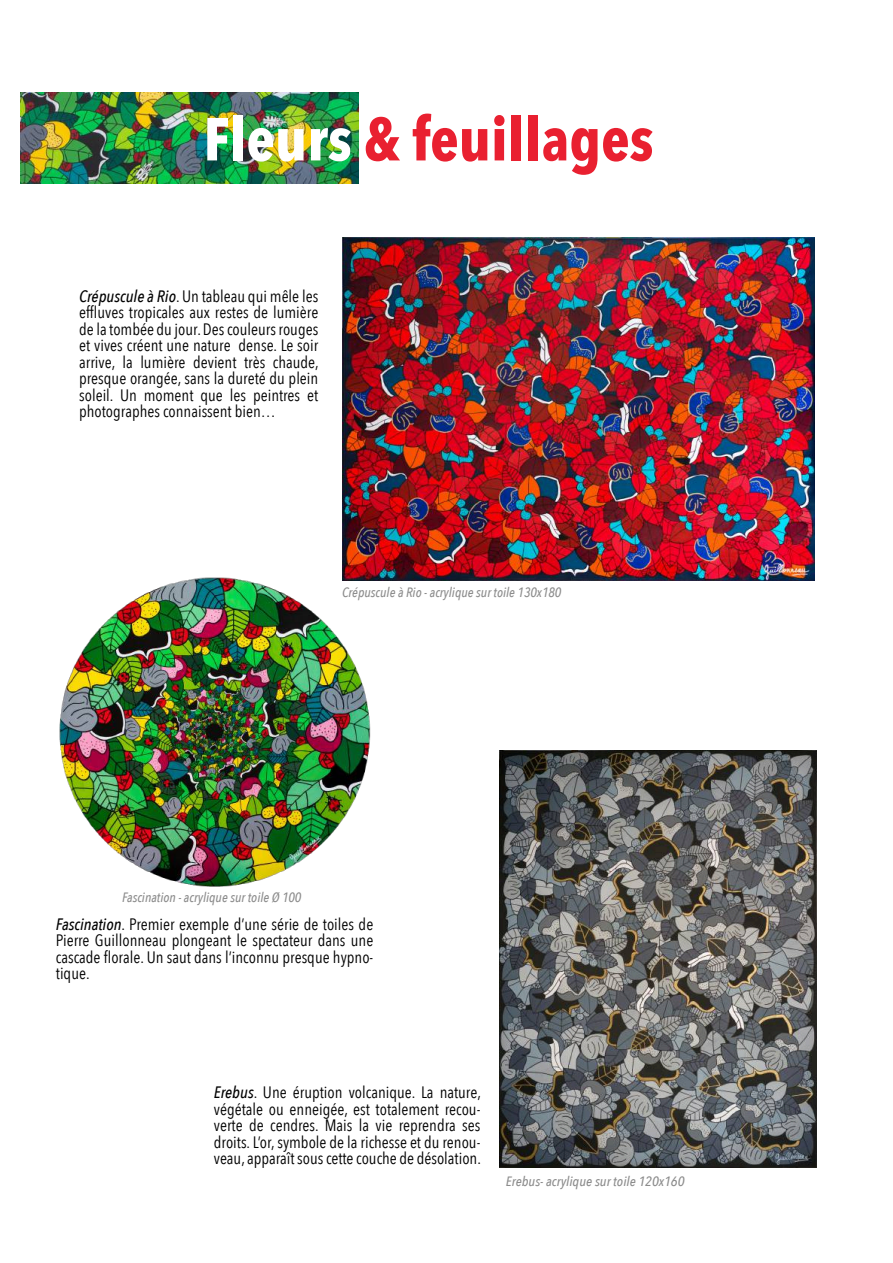
<style>
.page{position:relative;width:893px;height:1263px;background:#fff}
.page>*{position:absolute;margin:0;border:0;box-sizing:border-box;transform-origin:0 0}
.t1{font:700 60px "Avenir Next Condensed";color:#e92030}
.t2{font:16.5px "Avenir Next Condensed";color:#000}
.t3{font:italic 500 13.5px "Avenir Next Condensed";color:#8c8c8c}
.t4{font:italic 500 13.5px "Avenir Next Condensed";color:#8c8c8c;scale:1.05 1}
.s1{color:#fff}
.s2{font-weight:500;font-style:italic}
</style>
<div class="page">
<img style="left:21px;top:92px;width:338px;height:91px">
<img style="left:59px;top:577px;width:314px;height:310px">
<img style="left:342px;top:238px;width:473px;height:342px">
<img style="left:499px;top:750px;width:317px;height:417px">
<p class="t1" style="left:204px;top:100px;width:452px"><span class="s1">Fleurs</span> &amp; feuillages</p>
<p class="t2" style="left:79px;top:285px;width:241px"><span class="s2">Crépuscule à Rio</span>. Un tableau qui mêle les</p>
<p class="t2" style="left:79px;top:302px;width:241px">effluves tropicales aux restes de lumière</p>
<p class="t2" style="left:79px;top:318px;width:241px">de la tombée du jour. Des couleurs rouges</p>
<p class="t2" style="left:79px;top:335px;width:241px">et vives créent une nature dense. Le soir</p>
<p class="t2" style="left:79px;top:351px;width:241px">arrive, la lumière devient très chaude,</p>
<p class="t2" style="left:79px;top:368px;width:241px">presque orangée, sans la dureté du plein</p>
<p class="t2" style="left:79px;top:384px;width:241px">soleil. Un moment que les peintres et</p>
<p class="t2" style="left:79px;top:401px;width:198px">photographes connaissent bien…</p>
<p class="t3" style="left:342px;top:583px;width:221px">Crépuscule à Rio - acrylique sur toile 130x180</p>
<p class="t3" style="left:122px;top:888px;width:181px">Fascination - acrylique sur toile Ø 100</p>
<p class="t2" style="left:56px;top:913px;width:319px"><span class="s2">Fascination</span>. Premier exemple d’une série de toiles de</p>
<p class="t2" style="left:56px;top:930px;width:319px">Pierre Guillonneau plongeant le spectateur dans une</p>
<p class="t2" style="left:56px;top:946px;width:319px">cascade florale. Un saut dans l’inconnu presque hypno-</p>
<p class="t2" style="left:56px;top:963px;width:35px">tique.</p>
<p class="t2" style="left:214px;top:1081px;width:269px"><span class="s2">Erebus</span>. Une éruption volcanique. La nature,</p>
<p class="t2" style="left:214px;top:1098px;width:268px">végétale ou enneigée, est totalement recou-</p>
<p class="t2" style="left:214px;top:1114px;width:268px">verte de cendres. Mais la vie reprendra ses</p>
<p class="t2" style="left:214px;top:1131px;width:268px">droits. L’or, symbole de la richesse et du renou-</p>
<p class="t2" style="left:214px;top:1147px;width:269px">veau, apparaît sous cette couche de désolation.</p>
<p class="t4" style="left:506px;top:1172px;width:172px">Erebus- acrylique sur toile 120x160</p>
</div>
